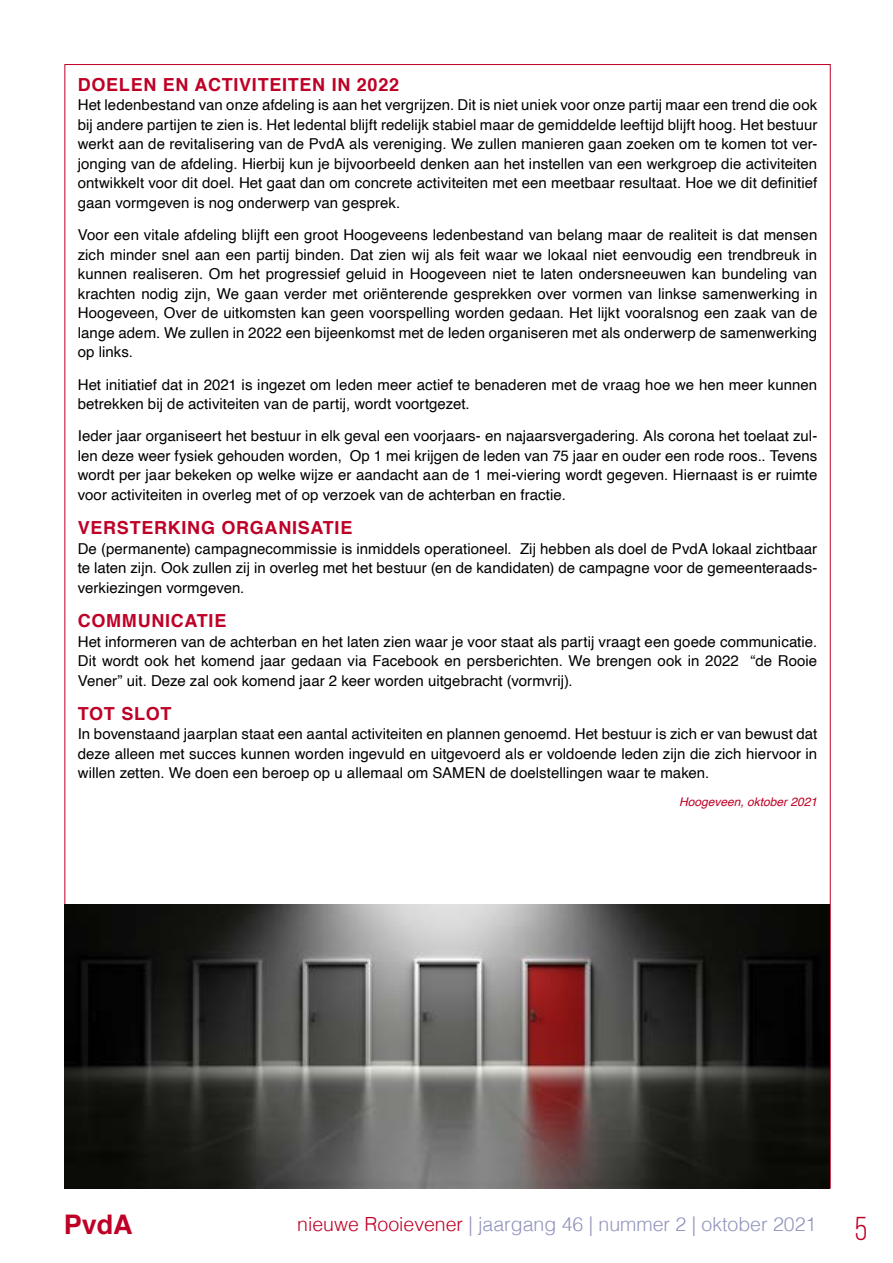
<style>
.page{position:relative;width:893px;height:1263px;background:#fff}
.page>*{position:absolute;margin:0;border:0;box-sizing:border-box;transform-origin:0 0}
.t1{font:33px "Bebas Neue";color:#be0027}
.t2{font:700 27px "Helvetica";color:#be0027}
.t3{font:300 19.5px "Helvetica";color:#9194bc}
.t4{font:700 18px "Helvetica";letter-spacing:.04em;color:#be0027}
.t5{font:15px/19.5px "Helvetica";letter-spacing:.005em;color:#000;text-align:justify}
.t6{font:italic 12px "Helvetica";color:#be0027}
.s1{color:#be0027}
</style>
<div class="page">
<img style="left:65px;top:904px;width:764px;height:284px">
<p class="t4" style="left:78px;top:70px;width:323px">DOELEN EN ACTIVITEITEN IN 2022</p>
<p class="t5" style="left:78px;top:96px;width:741px">Het ledenbestand van onze afdeling is aan het vergrijzen. Dit is niet uniek voor onze partij maar een trend die ook bij andere partijen te zien is. Het ledental blijft redelijk stabiel maar de gemiddelde leeftijd blijft hoog. Het bestuur werkt aan de revitalisering van de PvdA als vereniging. We zullen manieren gaan zoeken om te komen tot ver&shy;jonging van de afdeling. Hierbij kun je bijvoorbeeld denken aan het instellen van een werkgroep die activiteiten ontwikkelt voor dit doel. Het gaat dan om concrete activiteiten met een meetbaar resultaat. Hoe we dit definitief gaan vormgeven is nog onderwerp van gesprek.</p>
<p class="t5" style="left:78px;top:226px;width:741px">Voor een vitale afdeling blijft een groot Hoogeveens ledenbestand van belang maar de realiteit is dat mensen zich minder snel aan een partij binden. Dat zien wij als feit waar we lokaal niet eenvoudig een trendbreuk in kunnen realiseren. Om het progressief geluid in Hoogeveen niet te laten ondersneeuwen kan bundeling van krachten nodig zijn, We gaan verder met oriënterende gesprekken over vormen van linkse samenwerking in Hoogeveen, Over de uitkomsten kan geen voorspelling worden gedaan. Het lijkt vooralsnog een zaak van de lange adem. We zullen in 2022 een bijeenkomst met de leden organiseren met als onderwerp de samenwerking op links.</p>
<p class="t5" style="left:78px;top:375px;width:741px">Het initiatief dat in 2021 is ingezet om leden meer actief te benaderen met de vraag hoe we hen meer kunnen betrekken bij de activiteiten van de partij, wordt voortgezet.</p>
<p class="t5" style="left:78px;top:427px;width:741px">Ieder jaar organiseert het bestuur in elk geval een voorjaars- en najaarsvergadering. Als corona het toelaat zul&shy;len deze weer fysiek gehouden worden, Op 1 mei krijgen de leden van 75 jaar en ouder een rode roos.. Tevens wordt per jaar bekeken op welke wijze er aandacht aan de 1 mei-viering wordt gegeven. Hiernaast is er ruimte voor activiteiten in overleg met of op verzoek van de achterban en fractie.</p>
<p class="t4" style="left:78px;top:513px;width:276px">VERSTERKING ORGANISATIE</p>
<p class="t5" style="left:78px;top:539px;width:741px">De (permanente) campagnecommissie is inmiddels operationeel. Zij hebben als doel de PvdA lokaal zichtbaar te laten zijn. Ook zullen zij in overleg met het bestuur (en de kandidaten) de campagne voor de gemeenteraads&shy;verkiezingen vormgeven.</p>
<p class="t4" style="left:78px;top:606px;width:150px">COMMUNICATIE</p>
<p class="t5" style="left:78px;top:632px;width:741px">Het informeren van de achterban en het laten zien waar je voor staat als partij vraagt een goede communicatie.<br>Dit wordt ook het komend jaar gedaan via Facebook en persberichten. We brengen ook in 2022 “de Rooie Vener” uit. Deze zal ook komend jaar 2 keer worden uitgebracht (vormvrij).</p>
<p class="t4" style="left:78px;top:699px;width:95px">TOT SLOT</p>
<p class="t5" style="left:78px;top:725px;width:741px">In bovenstaand jaarplan staat een aantal activiteiten en plannen genoemd. Het bestuur is zich er van bewust dat deze alleen met succes kunnen worden ingevuld en uitgevoerd als er voldoende leden zijn die zich hiervoor in willen zetten. We doen een beroep op u allemaal om SAMEN de doelstellingen waar te maken.</p>
<p class="t6" style="left:679px;top:792px;width:140px">Hoogeveen, oktober 2021</p>
<h2 class="t2" style="left:64px;top:1202px;width:71px">PvdA</h2>
<h1 class="t1" style="left:855px;top:1211px;width:14px">5</h1>
<h3 class="t3" style="left:297px;top:1207px;width:521px"><span class="s1">nieuwe Rooievener</span> | jaargang 46 | nummer 2 | oktober 2021</h3>
</div>
